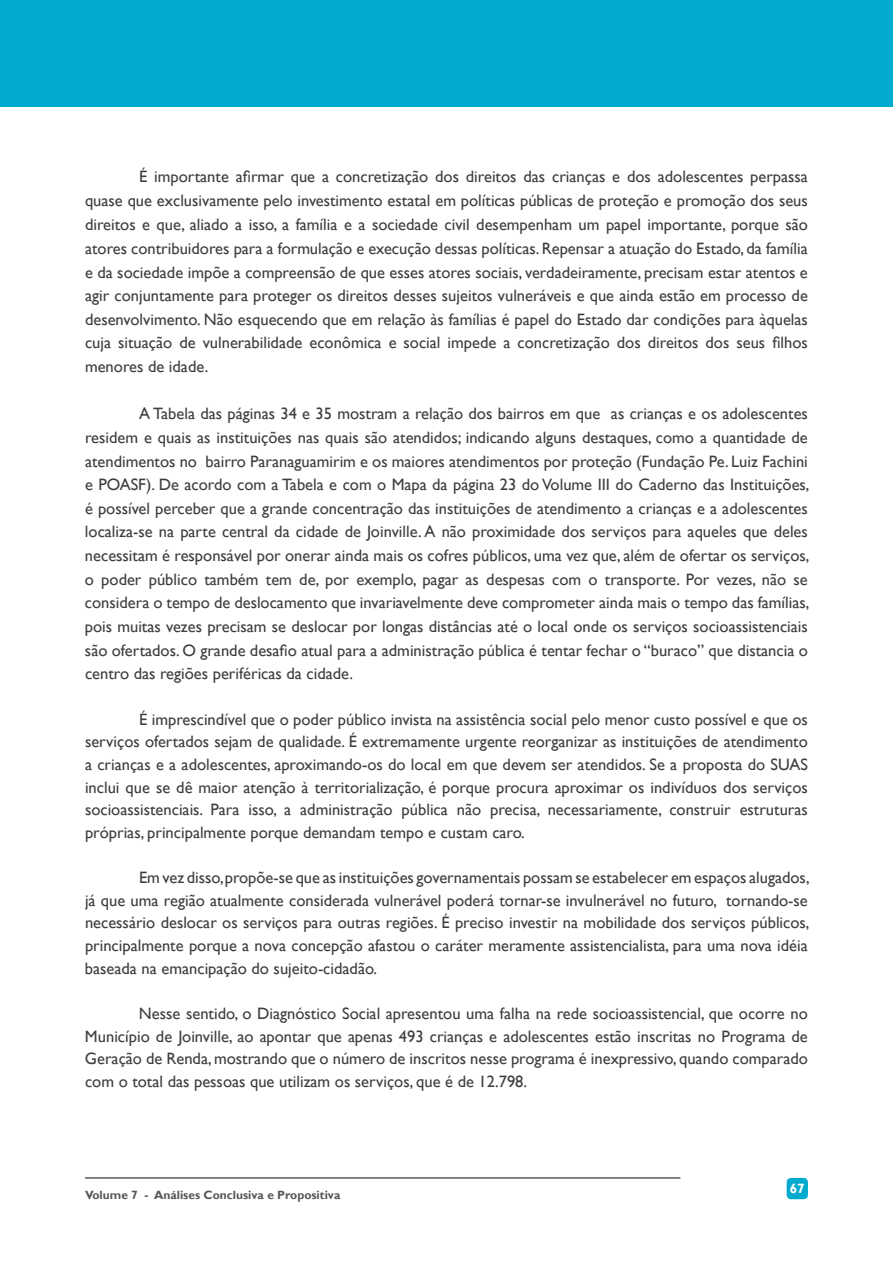
<style>
.page{position:relative;width:893px;height:1263px;background:#fff}
.page>*{position:absolute;margin:0;border:0;box-sizing:border-box;transform-origin:0 0}
.t1{font:16.5px/22.6px "Gill Sans";color:#3e3e3f;text-align:justify}
.t2{font:700 13.5px "Gill Sans";color:#fff}
.t3{font:700 12px "Gill Sans";color:#57585a}
</style>
<div class="page">
<div style="left:787px;top:1178px;width:21px;height:21px;background:#00abcd;border-radius:4px"></div>
<div style="left:0;top:0;width:893px;height:106px;background:#00abcd"></div>
<hr style="left:85px;top:1177px;width:595px;height:2px;background:#57585a">
<p class="t1" style="left:85px;top:164px;width:724px;line-height:23.9px;text-indent:54px">É importante afirmar que a concretização dos direitos das crianças e dos adolescentes perpassa quase que exclusivamente pelo investimento estatal em políticas públicas de proteção e promoção dos seus direitos e que, aliado a isso, a família e a sociedade civil desempenham um papel importante, porque são atores contribuidores para a formulação e execução dessas políticas. Repensar a atuação do Estado, da família e da sociedade impõe a compreensão de que esses atores sociais, verdadeiramente, precisam estar atentos e agir conjuntamente para proteger os direitos desses sujeitos vulneráveis e que ainda estão em processo de desenvolvimento. Não esquecendo que em relação às famílias é papel do Estado dar condições para àquelas cuja situação de vulnerabilidade econômica e social impede a concretização dos direitos dos seus filhos menores de idade.</p>
<p class="t1" style="left:85px;top:402px;width:726px;line-height:23.7px;text-indent:54px">A Tabela das páginas 34 e 35 mostram a relação dos bairros em que as crianças e os adolescentes residem e quais as instituições nas quais são atendidos; indicando alguns destaques, como a quantidade de atendimentos no bairro Paranaguamirim e os maiores atendimentos por proteção (Fundação Pe. Luiz Fachini e POASF). De acordo com a Tabela e com o Mapa da página 23 do Volume III do Caderno das Instituições, é possível perceber que a grande concentração das instituições de atendimento a crianças e a adolescentes localiza-se na parte central da cidade de Joinville. A não proximidade dos serviços para aqueles que deles necessitam é responsável por onerar ainda mais os cofres públicos, uma vez que, além de ofertar os serviços, o poder público também tem de, por exemplo, pagar as despesas com o transporte. Por vezes, não se considera o tempo de deslocamento que invariavelmente deve comprometer ainda mais o tempo das famílias, pois muitas vezes precisam se deslocar por longas distâncias até o local onde os serviços socioassistenciais são ofertados. O grande desafio atual para a administração pública é tentar fechar o “buraco” que distancia o centro das regiões periféricas da cidade.</p>
<p class="t1" style="left:85px;top:708px;width:724px;text-indent:54px">É imprescindível que o poder público invista na assistência social pelo menor custo possível e que os serviços ofertados sejam de qualidade. É extremamente urgente reorganizar as instituições de atendimento a crianças e a adolescentes, aproximando-os do local em que devem ser atendidos. Se a proposta do SUAS inclui que se dê maior atenção à territorialização, é porque procura aproximar os indivíduos dos serviços socioassistenciais. Para isso, a administração pública não precisa, necessariamente, construir estruturas próprias, principalmente porque demandam tempo e custam caro.</p>
<p class="t1" style="left:85px;top:866px;width:726px;text-indent:54px">Em vez disso,propõe-se que as instituições governamentais possam se estabelecer em espaços alugados, já que uma região atualmente considerada vulnerável poderá tornar-se invulnerável no futuro, tornando-se necessário deslocar os serviços para outras regiões. É preciso investir na mobilidade dos serviços públicos, principalmente porque a nova concepção afastou o caráter meramente assistencialista, para uma nova idéia baseada na emancipação do sujeito-cidadão.</p>
<p class="t1" style="left:85px;top:1002px;width:724px;text-indent:54px">Nesse sentido, o Diagnóstico Social apresentou uma falha na rede socioassistencial, que ocorre no Município de Joinville, ao apontar que apenas 493 crianças e adolescentes estão inscritas no Programa de Geração de Renda,mostrando que o número de inscritos nesse programa é inexpressivo, quando comparado com o total das pessoas que utilizam os serviços, que é de 12.798.</p>
<p class="t3" style="left:85px;top:1188px;width:257px">Volume 7 - Análises Conclusiva e Propositiva</p>
<p class="t2" style="left:790px;top:1180px;width:16px">67</p>
</div>
